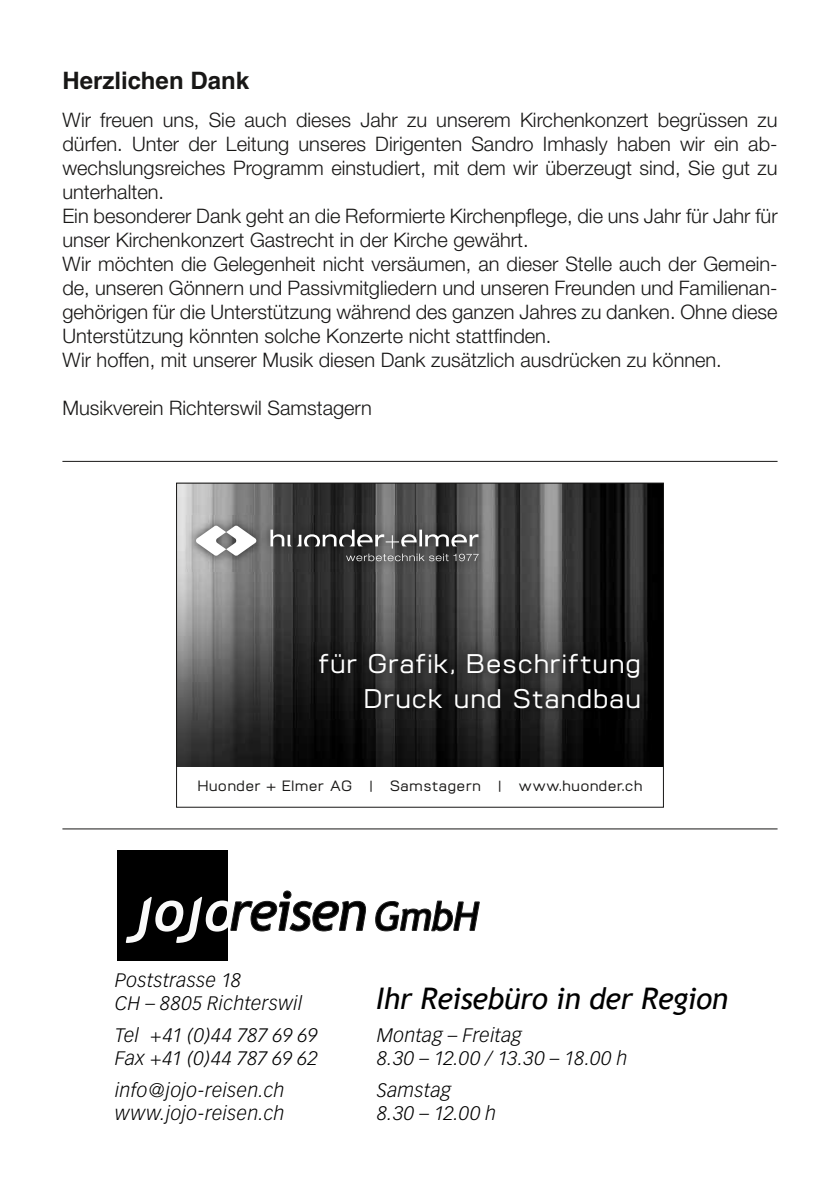
<style>
.page{position:relative;width:840px;height:1191px;background:#fff}
.page>*{position:absolute;margin:0;border:0;box-sizing:border-box;transform-origin:0 0}
.t1{font:italic 29.8px "Trebuchet MS";letter-spacing:-.02em;color:#000}
.t2{font:500 27px/35.4px "Vitro";letter-spacing:.015em;color:#fff;text-align:right}
.t3{font:700 24px "Helvetica LT Std";color:#181716}
.t4{font:300 20px/24px "Helvetica Neue LT Std";color:#181716}
.t5{font:italic 300 19.2px/23px "Vectora LH";letter-spacing:.025em;color:#000}
.t6{font:500 15px "Vitro";letter-spacing:.015em;color:#181716}
</style>
<div class="page">
<div style="left:117px;top:850px;width:110px;height:110px;background:#000"></div>
<svg style="left:126px;top:890px;width:240px;height:53px"></svg>
<svg style="left:375px;top:900px;width:104px;height:31px"></svg>
<img style="left:178px;top:485px;width:483px;height:282px">
<img style="left:309px;top:642px;width:340px;height:77px">
<img style="left:186px;top:515px;width:302px;height:56px">
<svg style="left:270px;top:529px;width:208px;height:32px;background:#5d5d5d"></svg>
<svg style="left:195px;top:525px;width:61px;height:31px"></svg>
<div style="left:176px;top:483px;width:487px;height:324px;border:1px solid #181716"></div>
<hr style="left:62px;top:461px;width:715px;height:1px;background:#181716">
<hr style="left:62px;top:828px;width:715px;height:1px;background:#181716">
<p class="t3" style="left:62px;top:66px;width:188px">Herzlichen Dank</p>
<p class="t4" style="left:62px;top:108px;width:716px">Wir freuen uns, Sie auch dieses Jahr zu unserem Kirchenkonzert begrüssen zu dürfen. Unter der Leitung unseres Dirigenten Sandro Imhasly haben wir ein ab&shy;wechslungsreiches Programm einstudiert, mit dem wir überzeugt sind, Sie gut zu unterhalten.<br>Ein besonderer Dank geht an die Reformierte Kirchenpflege, die uns Jahr für Jahr für unser Kirchenkonzert Gastrecht in der Kirche gewährt.<br>Wir möchten die Gelegenheit nicht versäumen, an dieser Stelle auch der Gemein&shy;de, unseren Gönnern und Passivmitgliedern und unseren Freunden und Familienan&shy;gehörigen für die Unterstützung während des ganzen Jahres zu danken. Ohne diese Unterstützung könnten solche Konzerte nicht stattfi nden.<br>Wir hoffen, mit unserer Musik diesen Dank zusätzlich ausdrücken zu können.</p>
<p class="t4" style="left:62px;top:396px;width:311px">Musikverein Richterswil Samstagern</p>
<h2 class="t2" style="left:318px;top:645px;width:324px">für Grafik, Beschriftung<br>Druck und Standbau</h2>
<p class="t6" style="left:197px;top:776px;width:446px">Huonder + Elmer AG | Samstagern | www.huonder.ch</p>
<p class="t5" style="left:115px;top:968px;width:188px">Poststrasse 18<br>CH – 8805 Richterswil</p>
<p class="t5" style="left:115px;top:1023px;width:204px">Tel +41 (0)44 787 69 69<br>Fax +41 (0)44 787 69 62</p>
<p class="t5" style="left:115px;top:1078px;width:171px">info@jojo-reisen.ch www.jojo-reisen.ch</p>
<h1 class="t1" style="left:376px;top:981px;width:353px">Ihr Reisebüro in der Region</h1>
<p class="t5" style="left:377px;top:1023px;width:252px">Montag – Freitag<br>8.30 – 12.00 / 13.30 – 18.00 h</p>
<p class="t5" style="left:377px;top:1078px;width:121px">Samstag<br>8.30 – 12.00 h</p>
</div>
